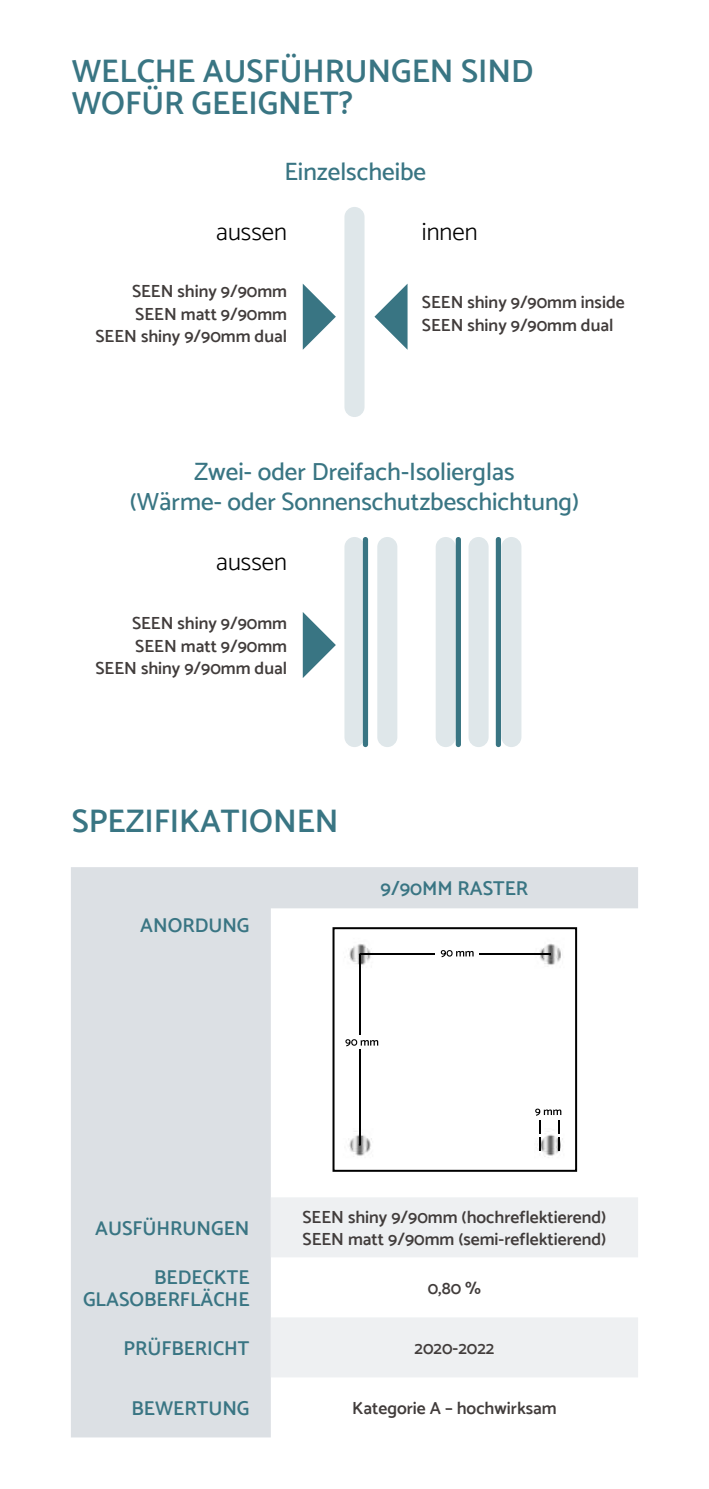
<style>
.page{position:relative;width:709px;height:1489px;background:#fff}
.page>*{position:absolute;margin:0;border:0;box-sizing:border-box;transform-origin:0 0}
.t1{font:600 32.5px/32.5px "Catamaran";color:#397583}
.t2{font:500 25px/30px "Catamaran";color:#397583;text-align:center}
.t3{font:300 25px "Catamaran";color:#000}
.t4{font:600 20px/22.5px "Catamaran";color:#397583;text-align:right}
.t5{font:600 17.5px/22.5px "Catamaran";color:#413c3b}
</style>
<div class="page">
<svg style="left:71px;top:867px;width:567px;height:570px;fill:#dce0e4"></svg>
<svg style="left:271px;top:1197px;width:367px;height:180px;fill:#eef0f2"></svg>
<img style="left:335px;top:930px;width:239px;height:238px">
<hr style="left:478px;top:953px;width:72px;height:1px;background:#000">
<hr style="left:360px;top:953px;width:74px;height:1px;background:#000">
<hr style="left:359px;top:1049px;width:1px;height:95px;background:#000">
<hr style="left:359px;top:954px;width:1px;height:80px;background:#000">
<svg style="left:441px;top:950px;width:32px;height:7px"></svg>
<svg style="left:535px;top:1108px;width:26px;height:43px"></svg>
<svg style="left:345px;top:1039px;width:33px;height:7px"></svg>
<div style="left:332px;top:927px;width:245px;height:244px;border:2px solid #000"></div>
<div style="left:344px;top:207px;width:20px;height:210px;background:#dfe7ea;border-radius:10px"></div>
<div style="left:344px;top:537px;width:20px;height:210px;background:#dfe7ea;border-radius:10px"></div>
<div style="left:377px;top:537px;width:20px;height:210px;background:#dfe7ea;border-radius:10px"></div>
<div style="left:363px;top:537px;width:5px;height:210px;background:#397583;border-radius:3px"></div>
<div style="left:435px;top:537px;width:21px;height:210px;background:#dfe7ea;border-radius:10px"></div>
<div style="left:468px;top:537px;width:20px;height:210px;background:#dfe7ea;border-radius:10px"></div>
<div style="left:501px;top:537px;width:20px;height:210px;background:#dfe7ea;border-radius:10px"></div>
<div style="left:456px;top:537px;width:5px;height:210px;background:#397583;border-radius:3px"></div>
<div style="left:496px;top:537px;width:5px;height:210px;background:#397583;border-radius:3px"></div>
<svg style="left:303px;top:284px;width:33px;height:66px"></svg>
<svg style="left:303px;top:612px;width:33px;height:66px"></svg>
<svg style="left:374px;top:284px;width:33px;height:65px"></svg>
<h1 class="t1" style="left:72px;top:54px;width:463px">WELCHE AUSFÜHRUNGEN SIND<br>WOFÜR GEEIGNET?</h1>
<h2 class="t2" style="left:284px;top:156px;width:143px">Einzelscheibe</h2>
<h2 class="t3" style="left:216px;top:217px;width:73px">aussen</h2>
<p class="t5" style="left:95px;top:280px;width:193px;text-align:right">SEEN shiny 9/90mm<br>SEEN matt 9/90mm<br>SEEN shiny 9/90mm dual</p>
<h2 class="t3" style="left:422px;top:217px;width:57px">innen</h2>
<p class="t5" style="left:422px;top:291px;width:204px">SEEN shiny 9/90mm inside<br>SEEN shiny 9/90mm dual</p>
<h2 class="t2" style="left:130px;top:456px;width:450px">Zwei- oder Dreifach-Isolierglas<br>(Wärme- oder Sonnenschutzbeschichtung)</h2>
<h2 class="t3" style="left:216px;top:547px;width:73px">aussen</h2>
<p class="t5" style="left:95px;top:612px;width:193px;text-align:right">SEEN shiny 9/90mm<br>SEEN matt 9/90mm<br>SEEN shiny 9/90mm dual</p>
<h1 class="t1" style="left:72px;top:804px;width:268px">SPEZIFIKATIONEN</h1>
<p class="t4" style="left:140px;top:913px;width:111px">ANORDUNG</p>
<p class="t4" style="left:380px;top:877px;width:149px">9/90MM RASTER</p>
<p class="t4" style="left:95px;top:1216px;width:156px">AUSFÜHRUNGEN</p>
<p class="t5" style="left:302px;top:1205px;width:305px">SEEN shiny 9/90mm (hochreflektierend)<br>SEEN matt 9/90mm (semi-reflektierend)</p>
<p class="t4" style="left:83px;top:1265px;width:168px">BEDECKTE<br>GLASOBERFLÄCHE</p>
<p class="t5" style="left:428px;top:1276px;width:55px">0,80 %</p>
<p class="t4" style="left:123px;top:1336px;width:128px">PRÜFBERICHT</p>
<p class="t5" style="left:414px;top:1336px;width:81px">2020-2022</p>
<p class="t4" style="left:131px;top:1396px;width:120px">BEWERTUNG</p>
<p class="t5" style="left:352px;top:1396px;width:206px">Kategorie A – hochwirksam</p>
</div>
